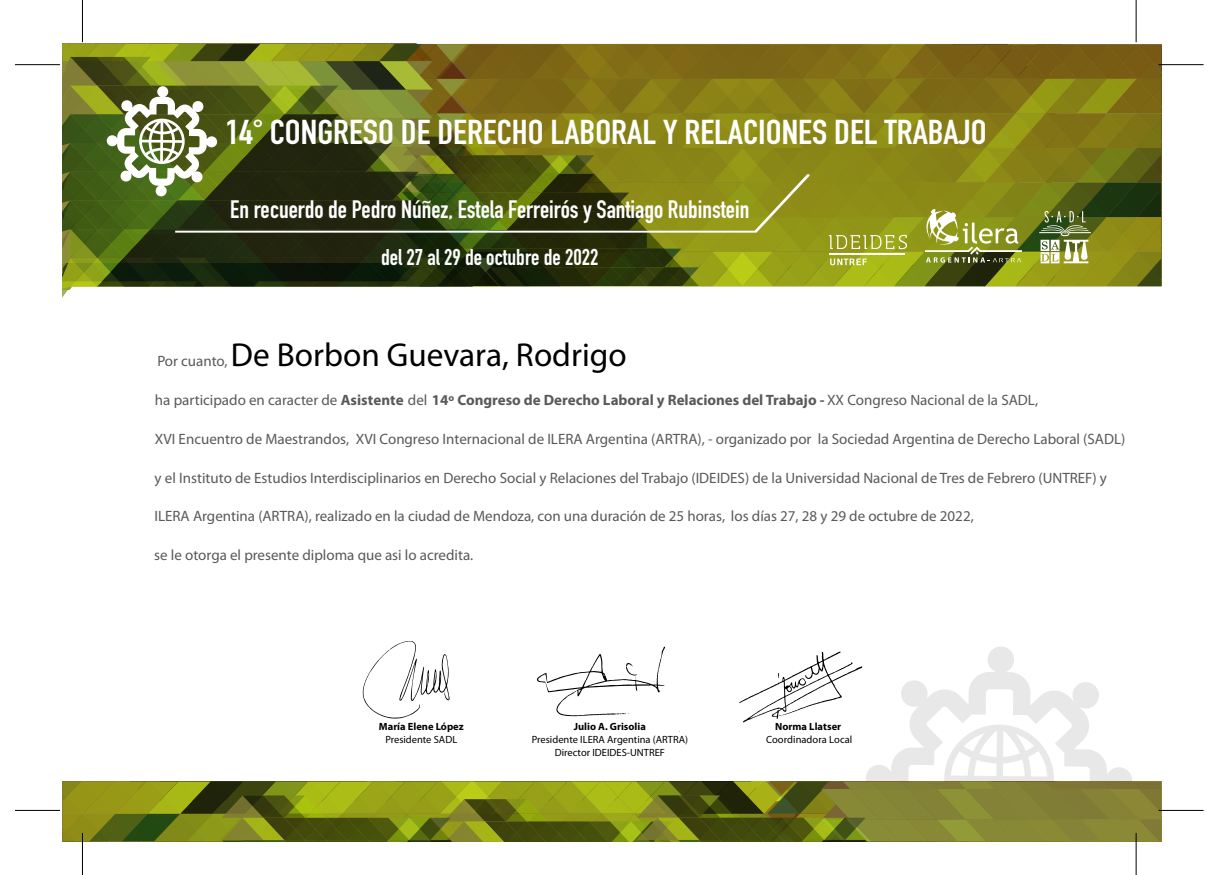
<style>
.page{position:relative;width:1210px;height:875px;background:#fff}
.page>*{position:absolute;margin:0;border:0;box-sizing:border-box;transform-origin:0 0}
.t1{font:700 34px "DIN Condensed";color:#fff;scale:1.09 1}
.t2{font:33.25px "Myriad Pro";color:#000}
.t3{font:700 24.88px "DIN Condensed";color:#fff}
.t4{font:700 22.5px "DIN Condensed";color:#fff}
.t5{font:15px "Myriad Pro";color:#58595b}
.t6{font:700 15px "Myriad Pro";color:#58595b}
.t7{font:10.5px/12.6px "Myriad Pro";color:#000;text-align:center}
.t8{font:700 10.5px "Myriad Pro";color:#000}
.s1{font-size:15px;color:#58595b}
.s2{font-weight:400}
</style>
<div class="page">
<hr style="left:82px;top:0;width:1px;height:42px;background:#000">
<hr style="left:15px;top:64px;width:45px;height:1px;background:#000">
<hr style="left:15px;top:810px;width:45px;height:1px;background:#000">
<hr style="left:82px;top:833px;width:1px;height:42px;background:#000">
<hr style="left:1136px;top:0;width:1px;height:42px;background:#000">
<hr style="left:1159px;top:64px;width:45px;height:1px;background:#000">
<hr style="left:1159px;top:810px;width:45px;height:1px;background:#000">
<hr style="left:1136px;top:833px;width:1px;height:42px;background:#000">
<svg style="left:62px;top:44px;width:1099px;height:254px;background:#727426"></svg>
<svg style="left:62px;top:641px;width:1099px;height:200px"></svg>
<h1 class="t1" style="left:225px;top:109px;width:700px">14° CONGRESO DE DERECHO LABORAL Y RELACIONES DEL TRABAJO</h1>
<h3 class="t3" style="left:230px;top:192px;width:521px">En recuerdo de Pedro Núñez, Estela Ferreirós y Santiago Rubinstein</h3>
<h3 class="t4" style="left:381px;top:242px;width:219px">del 27 al 29 de octubre de 2022</h3>
<h2 class="t2" style="left:157px;top:337px;width:471px"><span class="s1">Por cuanto,</span> De Borbon Guevara, Rodrigo</h2>
<p class="t6" style="left:155px;top:392px;width:885px"><span class="s2">ha participado en caracter de</span> Asistente <span class="s2">del</span> 14º Congreso de Derecho Laboral y Relaciones del Trabajo - <span class="s2">XX Congreso Nacional de la SADL,</span></p>
<p class="t5" style="left:155px;top:431px;width:972px">XVI Encuentro de Maestrandos, XVI Congreso Internacional de ILERA Argentina (ARTRA), - organizado por la Sociedad Argentina de Derecho Laboral (SADL)</p>
<p class="t5" style="left:155px;top:469px;width:954px">y el Instituto de Estudios Interdisciplinarios en Derecho Social y Relaciones del Trabajo (IDEIDES) de la Universidad Nacional de Tres de Febrero (UNTREF) y</p>
<p class="t5" style="left:154px;top:508px;width:821px">ILERA Argentina (ARTRA), realizado en la ciudad de Mendoza, con una duración de 25 horas, los días 27, 28 y 29 de octubre de 2022,</p>
<p class="t5" style="left:154px;top:547px;width:321px">se le otorga el presente diploma que asi lo acredita.</p>
<p class="t8" style="left:379px;top:721px;width:86px">María Elene López</p>
<p class="t7" style="left:385px;top:733px;width:73px">Presidente SADL</p>
<p class="t8" style="left:574px;top:721px;width:74px">Julio A. Grisolia</p>
<p class="t7" style="left:532px;top:733px;width:158px">Presidente ILERA Argentina (ARTRA)<br>Director IDEIDES-UNTREF</p>
<p class="t8" style="left:775px;top:721px;width:68px">Norma Llatser</p>
<p class="t7" style="left:766px;top:733px;width:88px">Coordinadora Local</p>
</div>
